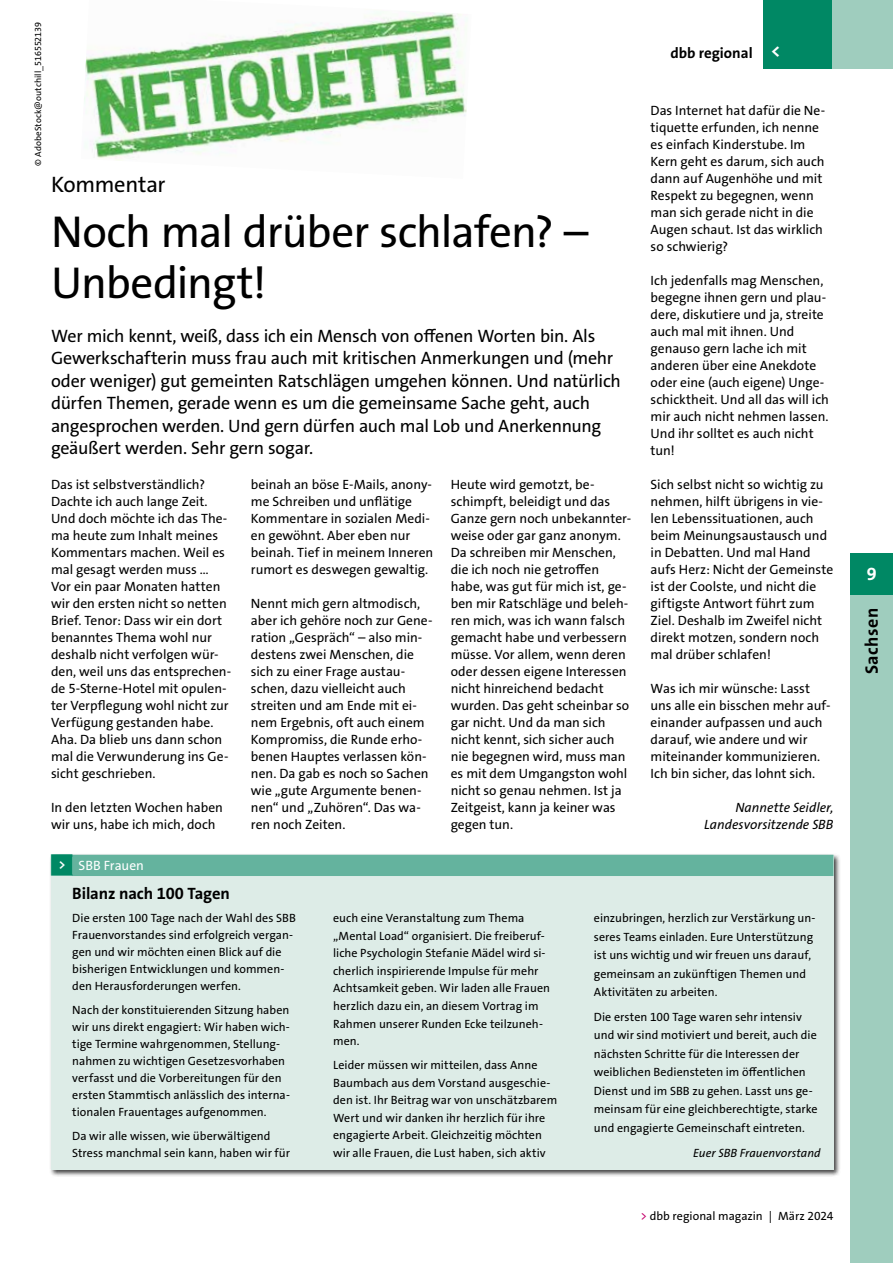
<style>
.page{position:relative;width:893px;height:1263px;background:#fff}
.page>*{position:absolute;margin:0;border:0;box-sizing:border-box;transform-origin:0 0}
.t1{font:45px/51px "The Sans Os F";letter-spacing:-.025em;color:#000}
.t2{font:22.5px "The Sans Os F";letter-spacing:-.01em;color:#000}
.t3{font:18px/22.5px "The Sans Os F";letter-spacing:-.015em;color:#000}
.t4{font:700 18px "The Sans Os F";letter-spacing:.025em;color:#000}
.t5{font:700 18px "The Sans Os F";color:#fff}
.t6{font:700 16.5px "The Sans Os F";letter-spacing:-.01em;color:#000}
.t7{font:700 15px "The Sans Os F";color:#000}
.t8{font:13.5px/17px "The Sans Os F";color:#000}
.t9{font:italic 13.5px/17px "The Sans Os F";color:#000;text-align:right}
.t10{font:13.5px "The Sans Os F";color:#fff}
.t11{font:12px/17.5px "The Sans Os F";letter-spacing:.005em;color:#000}
.t12{font:italic 12px "The Sans Os F";letter-spacing:.005em;color:#000}
.t13{font:9px "The Sans Os F";letter-spacing:.01em;color:#000}
.s1{font-family:"Top Numbers";color:#008864}
.s2{color:#c3006b}
</style>
<div class="page">
<img style="left:84px;top:12px;width:383px;height:149px">
<div style="left:49px;top:853px;width:792px;height:324px;background:#000;opacity:.75"></div>
<div style="left:51px;top:855px;width:782px;height:314px;background:#ddece7"></div>
<div style="left:72px;top:855px;width:761px;height:21px;background:#64b39e"></div>
<div style="left:55px;top:857px;width:17px;height:17px;background:#fff"></div>
<div style="left:850px;top:553px;width:43px;height:42px;background:#008864"></div>
<div style="left:850px;top:595px;width:43px;height:668px;background:#9fcdbe"></div>
<div style="left:763px;top:0;width:130px;height:68px;background:#9fcdbe"></div>
<div style="left:763px;top:0;width:68px;height:68px;background:#008864"></div>
<p class="t13" style="left:32px;top:166px;width:146px;rotate:-90deg">© AdobeStock@outchill_516552139</p>
<h2 class="t2" style="left:51px;top:170px;width:116px">Kommentar</h2>
<h1 class="t1" style="left:51px;top:207px;width:539px">Noch mal drüber schlafen? –<br>Unbedingt!</h1>
<p class="t3" style="left:51px;top:324px;width:571px">Wer mich kennt, weiß, dass ich ein Mensch von offenen Worten bin. Als Gewerkschafterin muss frau auch mit kritischen Anmerkungen und (mehr oder weniger) gut gemeinten Ratschlägen umgehen können. Und natürlich dürfen Themen, gerade wenn es um die gemeinsame Sache geht, auch angesprochen werden. Und gern dürfen auch mal Lob und Anerkennung geäußert werden. Sehr gern sogar.</p>
<p class="t8" style="left:51px;top:476px;width:182px">Das ist selbstverständlich?<br>Dachte ich auch lange Zeit.<br>Und doch möchte ich das The&shy;ma heute zum Inhalt meines<br>Kommentars machen. Weil es mal gesagt werden muss …<br>Vor ein paar Monaten hatten wir den ersten nicht so netten<br>Brief. Tenor: Dass wir ein dort benanntes Thema wohl nur deshalb nicht verfolgen wür&shy;den, weil uns das entsprechen&shy;de 5-Sterne-Hotel mit opulen&shy;ter Verpflegung wohl nicht zur<br>Verfügung gestanden habe.<br>Aha. Da blieb uns dann schon mal die Verwunderung ins Ge&shy;sicht geschrieben.</p>
<p class="t8" style="left:51px;top:799px;width:173px">In den letzten Wochen haben wir uns, habe ich mich, doch</p>
<p class="t8" style="left:251px;top:476px;width:184px">beinah an böse E-Mails, anony&shy;me Schreiben und unflätige<br>Kommentare in sozialen Medi&shy;en gewöhnt. Aber eben nur beinah. Tief in meinem Inneren rumort es deswegen gewaltig.</p>
<p class="t8" style="left:251px;top:595px;width:183px">Nennt mich gern altmodisch, aber ich gehöre noch zur Gene&shy;ration „Gespräch“ – also min&shy;destens zwei Menschen, die sich zu einer Frage austau&shy;schen, dazu vielleicht auch streiten und am Ende mit ei&shy;nem Ergebnis, oft auch einem<br>Kompromiss, die Runde erho&shy;benen Hauptes verlassen kön&shy;nen. Da gab es noch so Sachen wie „gute Argumente benen&shy;nen“ und „Zuhören“. Das wa&shy;ren noch Zeiten.</p>
<p class="t8" style="left:451px;top:476px;width:182px">Heute wird gemotzt, be&shy;schimpft, beleidigt und das<br>Ganze gern noch unbekannter&shy;weise oder gar ganz anonym.<br>Da schreiben mir Menschen, die ich noch nie getroffen habe, was gut für mich ist, ge&shy;ben mir Ratschläge und beleh&shy;ren mich, was ich wann falsch gemacht habe und verbessern müsse. Vor allem, wenn deren oder dessen eigene Interessen nicht hinreichend bedacht wurden. Das geht scheinbar so gar nicht. Und da man sich nicht kennt, sich sicher auch nie begegnen wird, muss man es mit dem Umgangston wohl nicht so genau nehmen. Ist ja<br>Zeitgeist, kann ja keiner was gegen tun.</p>
<p class="t7" style="left:670px;top:44px;width:84px">dbb regional</p>
<h3 class="t5" style="left:771px;top:39px;width:11px">&lt;</h3>
<p class="t8" style="left:651px;top:102px;width:176px">Das Internet hat dafür die Ne&shy;tiquette erfunden, ich nenne es einfach Kinderstube. Im<br>Kern geht es darum, sich auch dann auf Augenhöhe und mit<br>Respekt zu begegnen, wenn man sich gerade nicht in die<br>Augen schaut. Ist das wirklich so schwierig?</p>
<p class="t8" style="left:651px;top:272px;width:180px">Ich jedenfalls mag Menschen, begegne ihnen gern und plau&shy;dere, diskutiere und ja, streite auch mal mit ihnen. Und genauso gern lache ich mit anderen über eine Anekdote oder eine (auch eigene) Unge&shy;schicktheit. Und all das will ich mir auch nicht nehmen lassen.<br>Und ihr solltet es auch nicht tun!</p>
<p class="t8" style="left:651px;top:476px;width:184px">Sich selbst nicht so wichtig zu nehmen, hilft übrigens in vie&shy;len Lebenssituationen, auch beim Meinungsaustausch und in Debatten. Und mal Hand aufs Herz: Nicht der Gemeinste ist der Coolste, und nicht die giftigste Antwort führt zum<br>Ziel. Deshalb im Zweifel nicht direkt motzen, sondern noch mal drüber schlafen!</p>
<p class="t8" style="left:651px;top:680px;width:181px">Was ich mir wünsche: Lasst uns alle ein bisschen mehr auf&shy;einander aufpassen und auch darauf, wie andere und wir miteinander kommunizieren.<br>Ich bin sicher, das lohnt sich.</p>
<p class="t9" style="left:704px;top:799px;width:131px">Nannette Seidler,<br>Landesvorsitzende SBB</p>
<p class="t10" style="left:51px;top:856px;width:94px"><span class="s1">&lt;</span> SBB Frauen</p>
<p class="t6" style="left:72px;top:883px;width:159px">Bilanz nach 100 Tagen</p>
<p class="t11" style="left:72px;top:910px;width:225px;line-height:17.1px">Die ersten 100 Tage nach der Wahl des SBB Frauenvorstandes sind erfolgreich vergan&shy;gen und wir möchten einen Blick auf die bisherigen Entwicklungen und kommen&shy;den Herausforderungen werfen.</p>
<p class="t11" style="left:72px;top:1001px;width:219px;line-height:17.1px">Nach der konstituierenden Sitzung haben wir uns direkt engagiert: Wir haben wich&shy;tige Termine wahrgenommen, Stellung&shy;nahmen zu wichtigen Gesetzesvorhaben verfasst und die Vorbereitungen für den ersten Stammtisch anlässlich des interna&shy;tionalen Frauentages aufgenommen.</p>
<p class="t11" style="left:72px;top:1127px;width:219px;line-height:17.1px">Da wir alle wissen, wie überwältigend<br>Stress manchmal sein kann, haben wir für</p>
<p class="t11" style="left:333px;top:909px;width:219px">euch eine Veranstaltung zum Thema „Mental Load“ organisiert. Die freiberuf&shy;liche Psychologin Stefanie Mädel wird si&shy;cherlich inspirierende Impulse für mehr Achtsamkeit geben. Wir laden alle Frauen herzlich dazu ein, an diesem Vortrag im Rahmen unserer Runden Ecke teilzuneh&shy;men.</p>
<p class="t11" style="left:333px;top:1056px;width:226px">Leider müssen wir mitteilen, dass Anne Baumbach aus dem Vorstand ausgeschie&shy;den ist. Ihr Beitrag war von unschätzbarem Wert und wir danken ihr herzlich für ihre engagierte Arbeit. Gleichzeitig möchten wir alle Frauen, die Lust haben, sich aktiv</p>
<p class="t11" style="left:594px;top:909px;width:223px;line-height:18.5px">einzubringen, herzlich zur Verstärkung un&shy;seres Teams einladen. Eure Unterstützung ist uns wichtig und wir freuen uns darauf, gemeinsam an zukünftigen Themen und Aktivitäten zu arbeiten.</p>
<p class="t11" style="left:594px;top:1008px;width:225px;line-height:18.5px">Die ersten 100 Tage waren sehr intensiv und wir sind motiviert und bereit, auch die nächsten Schritte für die Interessen der weiblichen Bediensteten im öffentlichen Dienst und im SBB zu gehen. Lasst uns ge&shy;meinsam für eine gleichberechtigte, starke und engagierte Gemeinschaft eintreten.</p>
<p class="t12" style="left:693px;top:1145px;width:129px">Euer SBB Frauenvorstand</p>
<p class="t11" style="left:641px;top:1207px;width:194px"><span class="s2">&gt;</span> dbb regional magazin | März 2024</p>
<h3 class="t5" style="left:867px;top:562px;width:11px">9</h3>
<h3 class="t4" style="left:860px;top:674px;width:67px;rotate:-90deg">Sachsen</h3>
</div>
